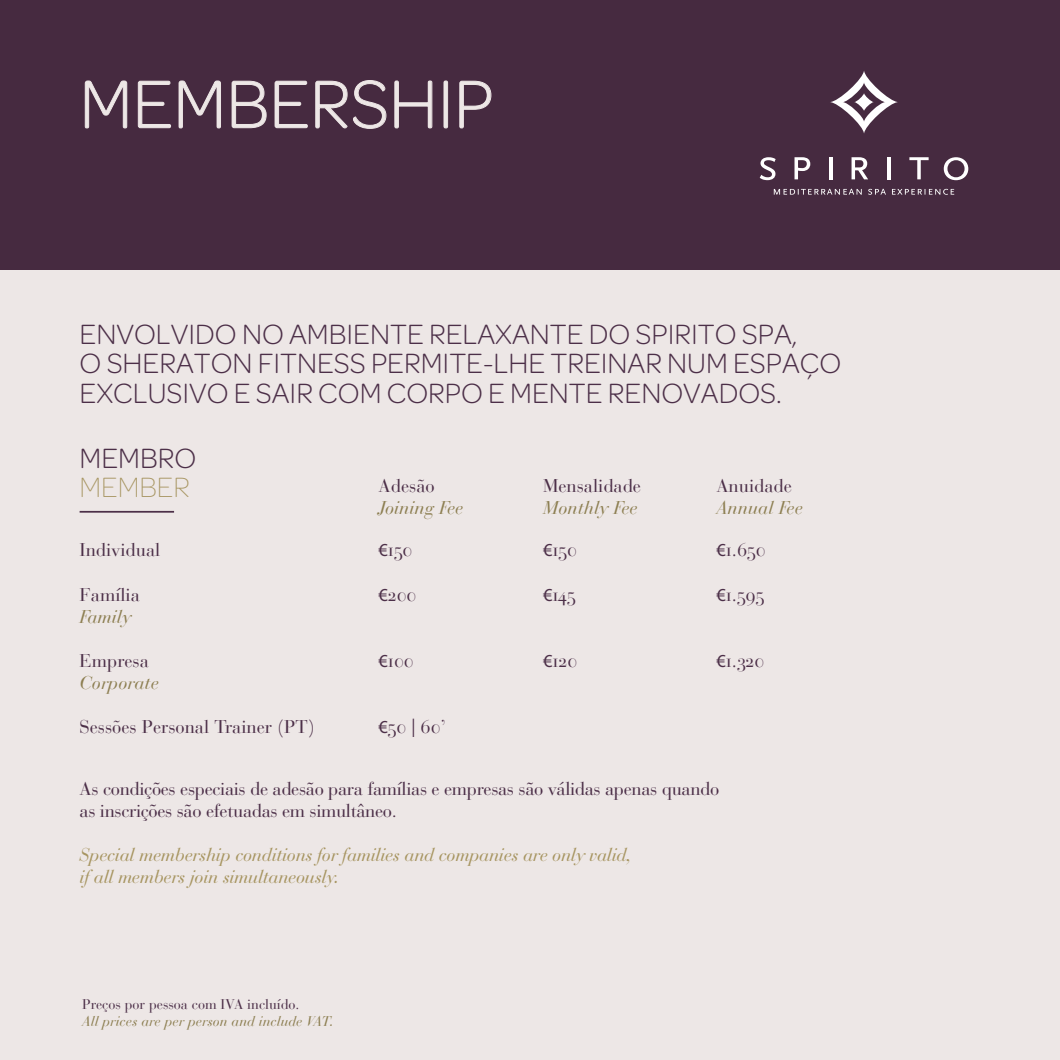
<style>
.page{position:relative;width:1060px;height:1060px;background:#ede7e6}
.page>*{position:absolute;margin:0;border:0;box-sizing:border-box;transform-origin:0 0}
.t1{font:300 71.92px "Omnes";letter-spacing:.005em;color:#ede7e6}
.t2{font:300 29.75px/29.8px "Omnes";color:#4c2f48}
.t3{font:200 29.75px "Omnes";color:#a79561}
.t4{font:18.38px "Bauer Bodoni Roman Os F";color:#4c2f48}
.t5{font:18.38px/22.1px "Bauer Bodoni";letter-spacing:-.02em;color:#4c2f48}
.t6{font:italic 18.38px/22.1px "Bauer Bodoni";letter-spacing:-.02em;color:#a79561}
.t7{font:18.38px "Bauer Bodoni Italic Os F";color:#8d7f52}
.t8{font:14px "Bauer Bodoni Italic Os F";color:#8d7f52}
.t9{font:14px "Bauer Bodoni Roman Os F";color:#4c2f48}
.s1{font-family:"Myriad Pro"}
</style>
<div class="page">
<div style="left:0;top:0;width:1060px;height:269px;background:#462a40"></div>
<svg style="left:85px;top:81px;width:42px;height:47px"></svg>
<svg style="left:138px;top:81px;width:33px;height:47px"></svg>
<svg style="left:179px;top:81px;width:42px;height:47px"></svg>
<svg style="left:232px;top:81px;width:34px;height:47px"></svg>
<svg style="left:275px;top:81px;width:33px;height:47px"></svg>
<svg style="left:315px;top:81px;width:32px;height:47px"></svg>
<svg style="left:353px;top:80px;width:33px;height:49px"></svg>
<svg style="left:395px;top:81px;width:37px;height:47px"></svg>
<div style="left:444px;top:81px;width:4px;height:47px;border:1px solid #ede7e6;border-radius:2px"></div>
<svg style="left:459px;top:81px;width:32px;height:47px"></svg>
<hr style="left:80px;top:511px;width:94px;height:2px;background:#4c2f48">
<svg style="left:830px;top:71px;width:68px;height:63px"></svg>
<svg style="left:774px;top:189px;width:180px;height:6px"></svg>
<svg style="left:760px;top:157px;width:15px;height:23px"></svg>
<svg style="left:794px;top:157px;width:16px;height:22px"></svg>
<hr style="left:829px;top:157px;width:3px;height:22px;background:#fff">
<svg style="left:851px;top:157px;width:17px;height:22px"></svg>
<hr style="left:887px;top:157px;width:3px;height:22px;background:#fff">
<svg style="left:909px;top:157px;width:19px;height:22px"></svg>
<svg style="left:944px;top:157px;width:24px;height:23px"></svg>
<h1 class="t1" style="left:80px;top:65px;width:415px">MEMBERSHIP</h1>
<p class="t2" style="left:80px;top:319px;width:763px">ENVOLVIDO NO AMBIENTE RELAXANTE DO SPIRITO SPA,<br>O SHERATON FITNESS PERMITE-LHE TREINAR NUM ESPAÇO<br>EXCLUSIVO E SAIR COM CORPO E MENTE RENOVADOS.</p>
<p class="t2" style="left:80px;top:443px;width:118px">MEMBRO</p>
<p class="t3" style="left:80px;top:472px;width:112px">MEMBER</p>
<p class="t4" style="left:80px;top:539px;width:82px">Individual</p>
<p class="t4" style="left:80px;top:583px;width:62px">Família</p>
<p class="t7" style="left:80px;top:605px;width:53px">Family</p>
<p class="t4" style="left:80px;top:649px;width:71px">Empresa</p>
<p class="t7" style="left:80px;top:671px;width:81px">Corporate</p>
<p class="t4" style="left:80px;top:715px;width:237px">Sessões Personal Trainer (PT)</p>
<p class="t4" style="left:378px;top:475px;width:58px">Adesão</p>
<p class="t7" style="left:378px;top:497px;width:86px">Joining Fee</p>
<p class="t4" style="left:378px;top:539px;width:35px"><span class="s1">€</span>150</p>
<p class="t4" style="left:378px;top:583px;width:39px"><span class="s1">€</span>200</p>
<p class="t4" style="left:378px;top:649px;width:37px"><span class="s1">€</span>100</p>
<p class="t4" style="left:378px;top:715px;width:69px"><span class="s1">€</span>50 | 60’</p>
<p class="t4" style="left:543px;top:475px;width:100px">Mensalidade</p>
<p class="t7" style="left:543px;top:497px;width:96px">Monthly Fee</p>
<p class="t4" style="left:716px;top:475px;width:77px">Anuidade</p>
<p class="t7" style="left:716px;top:497px;width:88px">Annual Fee</p>
<p class="t4" style="left:543px;top:539px;width:35px"><span class="s1">€</span>150</p>
<p class="t4" style="left:543px;top:583px;width:34px"><span class="s1">€</span>145</p>
<p class="t4" style="left:716px;top:539px;width:51px"><span class="s1">€</span>1.650</p>
<p class="t4" style="left:716px;top:583px;width:49px"><span class="s1">€</span>1.595</p>
<p class="t4" style="left:543px;top:649px;width:36px"><span class="s1">€</span>120</p>
<p class="t4" style="left:716px;top:649px;width:49px"><span class="s1">€</span>1.320</p>
<p class="t5" style="left:80px;top:778px;width:641px">As condições especiais de adesão para famílias e empresas são válidas apenas quando as inscrições são efetuadas em simultâneo.</p>
<p class="t6" style="left:80px;top:844px;width:553px">Special membership conditions for families and companies are only valid, if all members join simultaneously.</p>
<p class="t9" style="left:82px;top:995px;width:219px">Preços por pessoa com IVA incluído.</p>
<p class="t8" style="left:82px;top:1012px;width:253px">All prices are per person and include VAT.</p>
</div>
